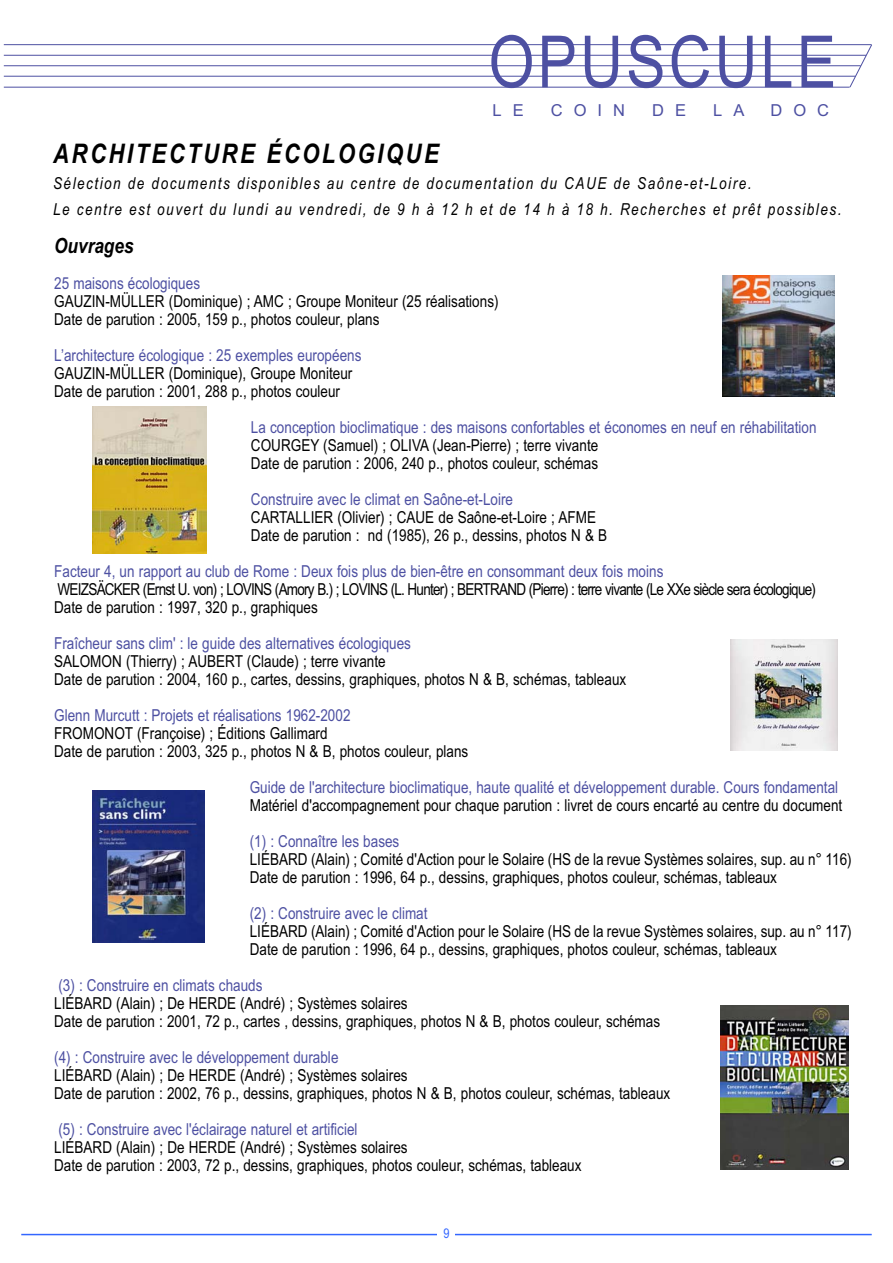
<style>
.page{position:relative;width:893px;height:1263px;background:#fff}
.page>*{position:absolute;margin:0;border:0;box-sizing:border-box;transform-origin:0 0}
.t1{font:72px "Arial Narrow";letter-spacing:.045em;color:#4d50a2}
.t2{font:italic 700 27px "Arial Narrow";letter-spacing:.09em;color:#000}
.t3{font:italic 700 21px "Arial Narrow";color:#000}
.t4{font:16.5px/18px "Arial Narrow";color:#000}
.t5{font:16.5px "Arial Narrow";color:#4d50a2}
.t6{font:italic 16.5px/25.5px "Arial Narrow";letter-spacing:.09em;color:#000}
.t7{font:16.5px/18px "Arial Narrow";letter-spacing:-.045em;color:#000}
.t8{font:16.5px "Arial";letter-spacing:.665em;color:#4d50a2}
.t9{font:13.5px "Arial Narrow";color:#36f}
</style>
<div class="page">
<hr style="left:21px;top:1234px;width:851px;height:1px;background:#36f">
<div style="left:438px;top:1226px;width:17px;height:17px;background:#fff"></div>
<hr style="left:4px;top:55px;width:862px;height:1px;background:#4d50a2">
<hr style="left:4px;top:65px;width:857px;height:1px;background:#4d50a2">
<hr style="left:4px;top:76px;width:851px;height:1px;background:#4d50a2">
<hr style="left:4px;top:87px;width:846px;height:1px;background:#4d50a2">
<hr style="left:4px;top:44px;width:867px;height:1px;background:#4d50a2">
<svg style="left:850px;top:45px;width:22px;height:42px"></svg>
<img style="left:92px;top:406px;width:114px;height:147px">
<img style="left:730px;top:640px;width:108px;height:110px">
<img style="left:93px;top:790px;width:112px;height:152px">
<img style="left:720px;top:1005px;width:128px;height:164px">
<img style="left:722px;top:276px;width:113px;height:120px">
<h1 class="t1" style="left:488px;top:36px;width:349px">OPUSCULE</h1>
<p class="t8" style="left:493px;top:104px;width:33px">L E</p>
<p class="t8" style="left:551px;top:104px;width:76px">COIN</p>
<p class="t8" style="left:652px;top:104px;width:35px">D E</p>
<p class="t8" style="left:713px;top:104px;width:33px">L A</p>
<p class="t8" style="left:770px;top:104px;width:60px">DOC</p>
<h2 class="t2" style="left:53px;top:143px;width:387px">ARCHITECTURE ÉCOLOGIQUE</h2>
<p class="t6" style="left:53px;top:173px;width:790px">Sélection de documents disponibles au centre de documentation du CAUE de Saône-et-Loire.<br>Le centre est ouvert du lundi au vendredi, de 9 h à 12 h et de 14 h à 18 h. Recherches et prêt possibles.</p>
<p class="t3" style="left:54px;top:238px;width:81px">Ouvrages</p>
<p class="t5" style="left:54px;top:278px;width:147px">25 maisons écologiques</p>
<p class="t4" style="left:54px;top:294px;width:446px">GAUZIN-MÜLLER (Dominique) ; AMC ; Groupe Moniteur (25 réalisations)<br>Date de parution : 2005, 159 p., photos couleur, plans</p>
<p class="t5" style="left:54px;top:350px;width:309px">L’architecture écologique : 25 exemples européens</p>
<p class="t4" style="left:54px;top:366px;width:300px">GAUZIN-MÜLLER (Dominique), Groupe Moniteur<br>Date de parution : 2001, 288 p., photos couleur</p>
<p class="t5" style="left:251px;top:422px;width:567px">La conception bioclimatique : des maisons confortables et économes en neuf en réhabilitation</p>
<p class="t4" style="left:251px;top:438px;width:349px">COURGEY (Samuel) ; OLIVA (Jean-Pierre) ; terre vivante<br>Date de parution : 2006, 240 p., photos couleur, schémas</p>
<p class="t5" style="left:251px;top:494px;width:264px">Construire avec le climat en Saône-et-Loire</p>
<p class="t4" style="left:251px;top:510px;width:358px">CARTALLIER (Olivier) ; CAUE de Saône-et-Loire ; AFME<br>Date de parution : nd (1985), 26 p., dessins, photos N &amp; B</p>
<p class="t5" style="left:54px;top:566px;width:611px">Facteur 4, un rapport au club de Rome : Deux fois plus de bien-être en consommant deux fois moins</p>
<p class="t7" style="left:54px;top:582px;width:763px">WEIZSÄCKER (Ernst U. von) ; LOVINS (Amory B.) ; LOVINS (L. Hunter) ; BERTRAND (Pierre) : terre vivante (Le XXe siècle sera écologique)<br>Date de parution : 1997, 320 p., graphiques</p>
<p class="t5" style="left:54px;top:638px;width:358px">Fraîcheur sans clim' : le guide des alternatives écologiques</p>
<p class="t4" style="left:54px;top:654px;width:574px">SALOMON (Thierry) ; AUBERT (Claude) ; terre vivante<br>Date de parution : 2004, 160 p., cartes, dessins, graphiques, photos N &amp; B, schémas, tableaux</p>
<p class="t5" style="left:54px;top:710px;width:298px">Glenn Murcutt : Projets et réalisations 1962-2002</p>
<p class="t4" style="left:54px;top:726px;width:416px">FROMONOT (Françoise) ; Éditions Gallimard<br>Date de parution : 2003, 325 p., photos N &amp; B, photos couleur, plans</p>
<p class="t5" style="left:250px;top:782px;width:590px">Guide de l'architecture bioclimatique, haute qualité et développement durable. Cours fondamental</p>
<p class="t4" style="left:250px;top:798px;width:594px">Matériel d'accompagnement pour chaque parution : livret de cours encarté au centre du document</p>
<p class="t5" style="left:250px;top:836px;width:151px">(1) : Connaître les bases</p>
<p class="t4" style="left:250px;top:852px;width:603px">LIÉBARD (Alain) ; Comité d'Action pour le Solaire (HS de la revue Systèmes solaires, sup. au n° 116)<br>Date de parution : 1996, 64 p., dessins, graphiques, photos couleur, schémas, tableaux</p>
<p class="t5" style="left:250px;top:908px;width:179px">(2) : Construire avec le climat</p>
<p class="t4" style="left:250px;top:924px;width:603px">LIÉBARD (Alain) ; Comité d'Action pour le Solaire (HS de la revue Systèmes solaires, sup. au n° 117)<br>Date de parution : 1996, 64 p., dessins, graphiques, photos couleur, schémas, tableaux</p>
<p class="t5" style="left:58px;top:980px;width:206px">(3) : Construire en climats chauds</p>
<p class="t4" style="left:54px;top:996px;width:607px">LIÉBARD (Alain) ; De HERDE (André) ; Systèmes solaires<br>Date de parution : 2001, 72 p., cartes , dessins, graphiques, photos N &amp; B, photos couleur, schémas</p>
<p class="t5" style="left:54px;top:1052px;width:286px">(4) : Construire avec le développement durable</p>
<p class="t4" style="left:54px;top:1068px;width:618px">LIÉBARD (Alain) ; De HERDE (André) ; Systèmes solaires<br>Date de parution : 2002, 76 p., dessins, graphiques, photos N &amp; B, photos couleur, schémas, tableaux</p>
<p class="t5" style="left:58px;top:1124px;width:301px">(5) : Construire avec l'éclairage naturel et artificiel</p>
<p class="t4" style="left:54px;top:1140px;width:529px">LIÉBARD (Alain) ; De HERDE (André) ; Systèmes solaires<br>Date de parution : 2003, 72 p., dessins, graphiques, photos couleur, schémas, tableaux</p>
<p class="t9" style="left:443px;top:1228px;width:8px">9</p>
</div>
